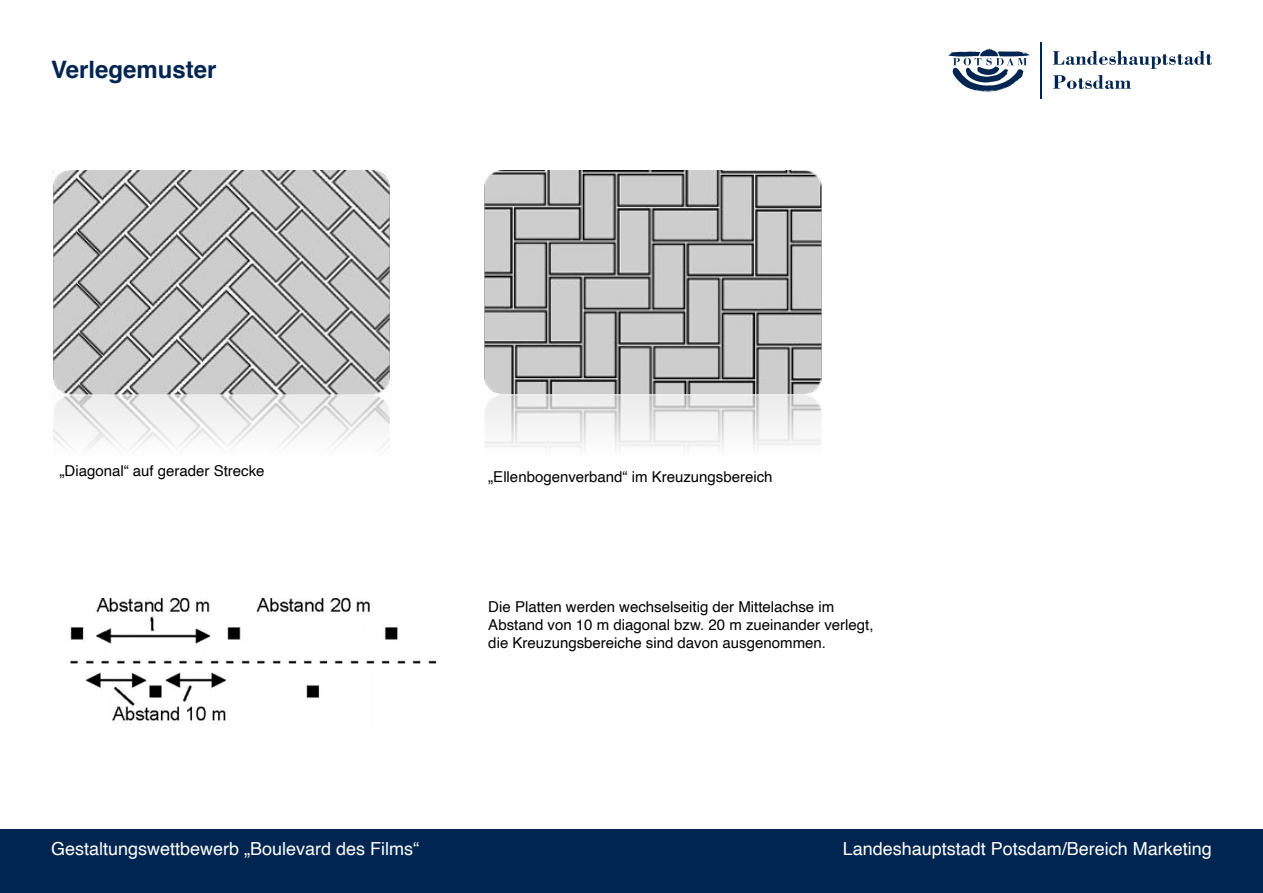
<style>
.page{position:relative;width:1263px;height:893px;background:#fff}
.page>*{position:absolute;margin:0;border:0;box-sizing:border-box;transform-origin:0 0}
.t1{font:700 24px "Helvetica";color:#002550}
.t2{font:18px "Helvetica";color:#fff}
.t3{font:15px/18px "Helvetica";color:#000}
</style>
<div class="page">
<div style="left:0;top:829px;width:1263px;height:64px;background:#002550"></div>
<hr style="left:1040px;top:43px;width:1px;height:56px;background:#002550">
<svg style="left:948px;top:48px;width:81px;height:44px"></svg>
<svg style="left:1053px;top:51px;width:159px;height:18px"></svg>
<svg style="left:1053px;top:75px;width:78px;height:14px"></svg>
<img style="left:51px;top:170px;width:341px;height:279px">
<img style="left:484px;top:170px;width:338px;height:280px">
<img style="left:68px;top:598px;width:371px;height:127px">
<h1 class="t1" style="left:51px;top:50px;width:167px">Verlegemuster</h1>
<p class="t3" style="left:60px;top:462px;width:207px">„Diagonal“ auf gerader Strecke</p>
<p class="t3" style="left:488px;top:468px;width:286px">„Ellenbogenverband“ im Kreuzungsbereich</p>
<p class="t3" style="left:488px;top:598px;width:387px">Die Platten werden wechselseitig der Mittelachse im<br>Abstand von 10 m diagonal bzw. 20 m zueinander verlegt, die Kreuzungsbereiche sind davon ausgenommen.</p>
<p class="t2" style="left:51px;top:834px;width:370px">Gestaltungswettbewerb „Boulevard des Films“</p>
<p class="t2" style="left:843px;top:834px;width:371px">Landeshauptstadt Potsdam/Bereich Marketing</p>
</div>
